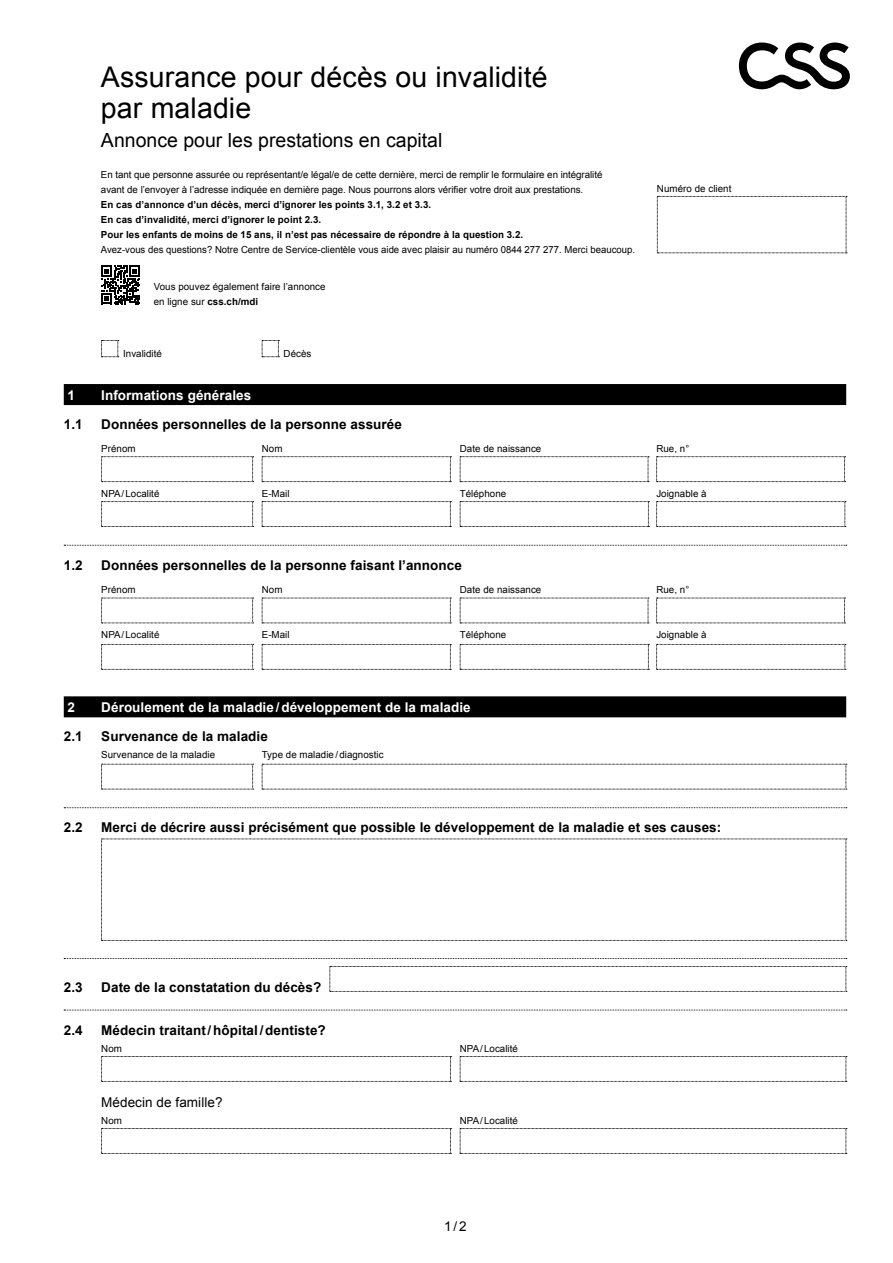
<style>
.page{position:relative;width:893px;height:1263px;background:#fff}
.page>*{position:absolute;margin:0;border:0;box-sizing:border-box;transform-origin:0 0}
.t1{font:28.5px/31.5px "Arial";letter-spacing:.005em;color:#000}
.t2{font:19.5px "Arial";color:#000}
.t3{font:700 13.5px "Arial";letter-spacing:.005em;color:#000}
.t4{font:700 13.5px "Arial";letter-spacing:.005em;color:#fff}
.t5{font:13.5px "Arial";letter-spacing:.005em;color:#000}
.t6{font:9.75px/15px "Arial";color:#000}
.t7{font:700 9.75px/15px "Arial";letter-spacing:.005em;color:#000}
.s1{font-weight:700}
</style>
<div class="page">
<svg style="left:101px;top:266px;width:39px;height:38px"></svg>
<div style="left:64px;top:384px;width:782px;height:21px;background:#000"></div>
<svg style="left:64px;top:545px;width:783px;height:1px"></svg>
<div style="left:64px;top:696px;width:782px;height:21px;background:#000"></div>
<svg style="left:64px;top:807px;width:783px;height:1px"></svg>
<svg style="left:64px;top:958px;width:783px;height:1px"></svg>
<svg style="left:64px;top:1010px;width:783px;height:1px"></svg>
<svg style="left:101px;top:340px;width:18px;height:17px"></svg>
<svg style="left:262px;top:340px;width:17px;height:17px"></svg>
<svg style="left:101px;top:456px;width:153px;height:26px"></svg>
<svg style="left:262px;top:456px;width:189px;height:26px"></svg>
<svg style="left:460px;top:456px;width:189px;height:26px"></svg>
<svg style="left:656px;top:456px;width:189px;height:26px"></svg>
<svg style="left:101px;top:501px;width:153px;height:26px"></svg>
<svg style="left:262px;top:501px;width:189px;height:26px"></svg>
<svg style="left:460px;top:501px;width:189px;height:26px"></svg>
<svg style="left:656px;top:501px;width:190px;height:26px"></svg>
<svg style="left:101px;top:598px;width:153px;height:26px"></svg>
<svg style="left:262px;top:598px;width:189px;height:26px"></svg>
<svg style="left:460px;top:598px;width:189px;height:26px"></svg>
<svg style="left:656px;top:598px;width:189px;height:26px"></svg>
<svg style="left:101px;top:644px;width:153px;height:26px"></svg>
<svg style="left:262px;top:644px;width:189px;height:26px"></svg>
<svg style="left:460px;top:644px;width:189px;height:26px"></svg>
<svg style="left:656px;top:644px;width:190px;height:26px"></svg>
<svg style="left:101px;top:764px;width:153px;height:26px"></svg>
<svg style="left:262px;top:764px;width:585px;height:26px"></svg>
<svg style="left:101px;top:839px;width:746px;height:102px"></svg>
<svg style="left:330px;top:966px;width:517px;height:26px"></svg>
<svg style="left:101px;top:1056px;width:350px;height:26px"></svg>
<svg style="left:460px;top:1056px;width:387px;height:26px"></svg>
<svg style="left:101px;top:1128px;width:350px;height:26px"></svg>
<svg style="left:460px;top:1128px;width:387px;height:26px"></svg>
<svg style="left:657px;top:196px;width:190px;height:58px"></svg>
<svg style="left:739px;top:43px;width:111px;height:46px"></svg>
<h1 class="t1" style="left:101px;top:61px;width:448px">Assurance pour décès ou invalidité par maladie</h1>
<h2 class="t2" style="left:101px;top:127px;width:343px">Annonce pour les prestations en capital</h2>
<p class="t6" style="left:101px;top:167px;width:503px">En tant que personne assurée ou représentant/e légal/e de cette dernière, merci de remplir le formulaire en intégralité avant de l’envoyer à l’adresse indiquée en dernière page. Nous pourrons alors vérifier votre droit aux prestations.</p>
<p class="t7" style="left:101px;top:197px;width:424px">En cas d’annonce d’un décès, merci d’ignorer les points 3.1, 3.2 et 3.3.<br>En cas d’invalidité, merci d’ignorer le point 2.3.<br>Pour les enfants de moins de 15 ans, il n’est pas nécessaire de répondre à la question 3.2.</p>
<p class="t6" style="left:101px;top:242px;width:536px">Avez-vous des questions? Notre Centre de Service-clientèle vous aide avec plaisir au numéro 0844 277 277. Merci beaucoup.</p>
<p class="t6" style="left:154px;top:279px;width:173px">Vous pouvez également faire l’annonce en ligne sur <span class="s1">css.ch/mdi</span></p>
<p class="t6" style="left:123px;top:346px;width:40px">Invalidité</p>
<p class="t6" style="left:284px;top:346px;width:29px">Décès</p>
<p class="t6" style="left:657px;top:181px;width:76px">Numéro de client</p>
<h3 class="t4" style="left:68px;top:386px;width:9px">1</h3>
<h3 class="t4" style="left:101px;top:386px;width:151px">Informations générales</h3>
<h3 class="t3" style="left:64px;top:415px;width:20px">1.1</h3>
<h3 class="t3" style="left:101px;top:415px;width:302px">Données personnelles de la personne assurée</h3>
<p class="t6" style="left:101px;top:441px;width:36px">Prénom</p>
<p class="t6" style="left:262px;top:441px;width:22px">Nom</p>
<p class="t6" style="left:460px;top:441px;width:83px">Date de naissance</p>
<p class="t6" style="left:656px;top:441px;width:34px">Rue, n°</p>
<p class="t6" style="left:101px;top:486px;width:60px">NPA/Localité</p>
<p class="t6" style="left:262px;top:486px;width:29px">E-Mail</p>
<p class="t6" style="left:460px;top:486px;width:48px">Téléphone</p>
<p class="t6" style="left:656px;top:486px;width:52px">Joignable à</p>
<h3 class="t3" style="left:64px;top:556px;width:20px">1.2</h3>
<h3 class="t3" style="left:101px;top:556px;width:362px">Données personnelles de la personne faisant l’annonce</h3>
<p class="t6" style="left:101px;top:582px;width:36px">Prénom</p>
<p class="t6" style="left:262px;top:582px;width:22px">Nom</p>
<p class="t6" style="left:460px;top:582px;width:83px">Date de naissance</p>
<p class="t6" style="left:656px;top:582px;width:34px">Rue, n°</p>
<p class="t6" style="left:101px;top:627px;width:60px">NPA/Localité</p>
<p class="t6" style="left:262px;top:627px;width:29px">E-Mail</p>
<p class="t6" style="left:460px;top:627px;width:48px">Téléphone</p>
<p class="t6" style="left:656px;top:627px;width:52px">Joignable à</p>
<h3 class="t4" style="left:68px;top:699px;width:9px">2</h3>
<h3 class="t4" style="left:101px;top:699px;width:371px">Déroulement de la maladie/développement de la maladie</h3>
<h3 class="t3" style="left:64px;top:727px;width:20px">2.1</h3>
<h3 class="t3" style="left:101px;top:727px;width:168px">Survenance de la maladie</h3>
<p class="t6" style="left:101px;top:747px;width:115px">Survenance de la maladie</p>
<p class="t6" style="left:262px;top:747px;width:123px">Type de maladie/diagnostic</p>
<h3 class="t3" style="left:64px;top:819px;width:20px">2.2</h3>
<h3 class="t3" style="left:101px;top:819px;width:621px">Merci de décrire aussi précisément que possible le développement de la maladie et ses causes:</h3>
<h3 class="t3" style="left:64px;top:978px;width:20px">2.3</h3>
<h3 class="t3" style="left:101px;top:978px;width:222px">Date de la constatation du décès?</h3>
<h3 class="t3" style="left:64px;top:1021px;width:20px">2.4</h3>
<h3 class="t3" style="left:101px;top:1021px;width:226px">Médecin traitant/hôpital/dentiste?</h3>
<p class="t6" style="left:101px;top:1041px;width:22px">Nom</p>
<p class="t6" style="left:460px;top:1041px;width:60px">NPA/Localité</p>
<h3 class="t5" style="left:101px;top:1093px;width:123px">Médecin de famille?</h3>
<p class="t6" style="left:101px;top:1113px;width:22px">Nom</p>
<p class="t6" style="left:460px;top:1113px;width:60px">NPA/Localité</p>
<h3 class="t5" style="left:444px;top:1217px;width:24px">1/2</h3>
</div>
